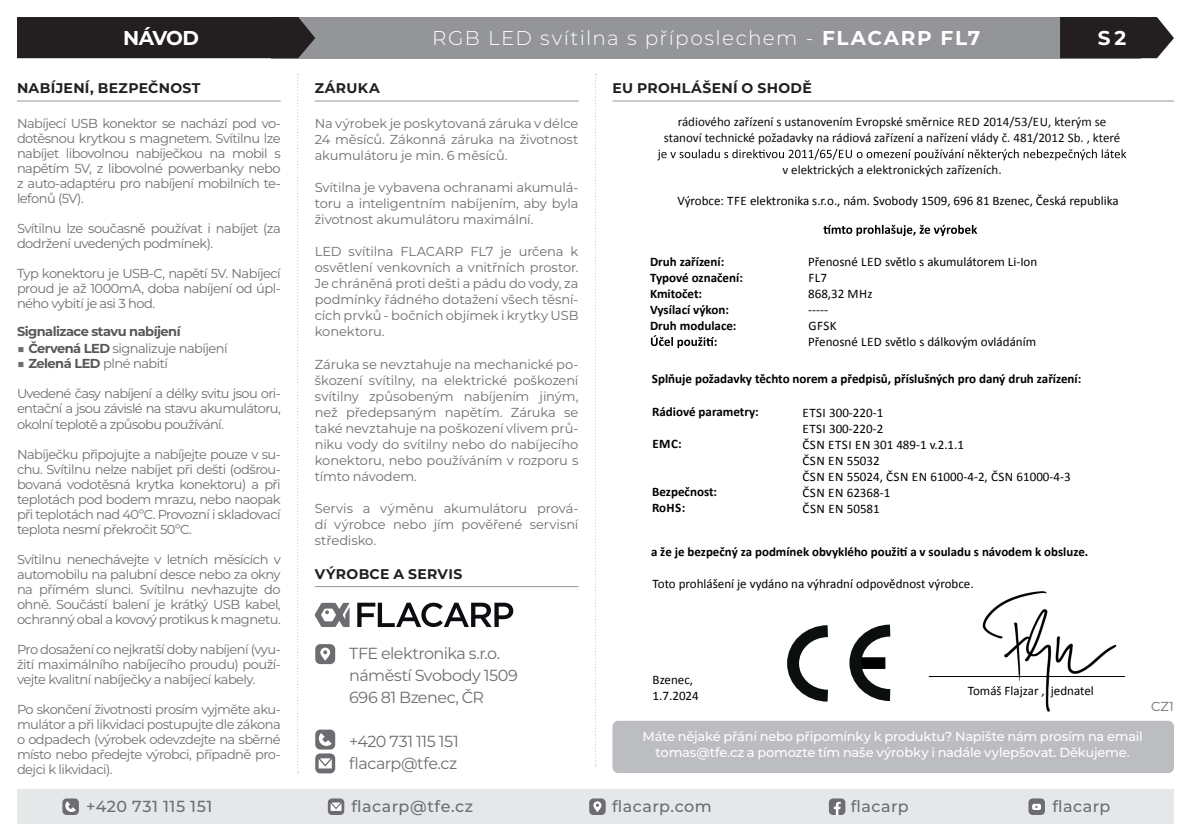
<style>
.page{position:relative;width:1191px;height:840px;background:#fff}
.page>*{position:absolute;margin:0;border:0;box-sizing:border-box;transform-origin:0 0}
.t1{font:300 20px "Montserrat";letter-spacing:.07em;color:#fff}
.t2{font:700 20px "Montserrat";letter-spacing:-.03em;color:#fff}
.t3{font:16px/22px "Montserrat";letter-spacing:-.035em;color:#6c6d70}
.t4{font:500 16px "Montserrat";letter-spacing:.03em;color:#6c6d70}
.t5{font:700 14px "Montserrat";letter-spacing:.02em;color:#231f20}
.t6{font:13px/15px "Montserrat";letter-spacing:-.04em;color:#6c6d70;text-align:justify}
.t7{font:13px/15.8px "Calibri";color:#000001}
.t8{font:13px/15.8px "Calibri";color:#0b0f10;text-align:center}
.t9{font:700 13px/15.8px "Calibri";color:#000001}
.t10{font:500 13px/15.6px "Montserrat";letter-spacing:-.015em;color:#fff;text-align:center}
.t11{font:700 13px "Montserrat";letter-spacing:-.04em;color:#57585a}
.t12{font:700 12.8px "Calibri";color:#000001}
.s1{font-weight:700}
.s2{font-weight:700;color:#57585a}
</style>
<div class="page">
<svg style="left:657px;top:149px;width:469px;height:11px"></svg>
<svg style="left:823px;top:225px;width:154px;height:11px"></svg>
<svg style="left:651px;top:335px;width:65px;height:13px"></svg>
<img style="left:977px;top:591px;width:144px;height:121px">
<hr style="left:928px;top:675px;width:197px;height:1px;background:#000001">
<svg style="left:787px;top:624px;width:104px;height:78px"></svg>
<div style="left:17px;top:788px;width:1157px;height:34px;background:#e6e7e9"></div>
<div style="left:612px;top:720px;width:562px;height:52px;background:#bcbdc0;border-radius:6px"></div>
<svg style="left:297px;top:74px;width:2px;height:698px"></svg>
<svg style="left:595px;top:74px;width:1px;height:691px"></svg>
<svg style="left:357px;top:602px;width:156px;height:24px"></svg>
<svg style="left:315px;top:602px;width:34px;height:24px"></svg>
<div style="left:271px;top:17px;width:870px;height:41px;background:#939598"></div>
<div style="left:17px;top:17px;width:298px;height:41px;background:#231f20"></div>
<hr style="left:315px;top:100px;width:263px;height:1px;background:#939598">
<hr style="left:612px;top:100px;width:562px;height:1px;background:#939598">
<hr style="left:315px;top:585px;width:263px;height:1px;background:#939598">
<hr style="left:17px;top:100px;width:264px;height:1px;background:#939598">
<svg style="left:1060px;top:17px;width:114px;height:41px;background:#332f30"></svg>
<div style="left:1028px;top:798px;width:17px;height:16px;background:#6c6d70;border-radius:4px"></div>
<svg style="left:1032px;top:803px;width:9px;height:6px"></svg>
<svg style="left:829px;top:798px;width:16px;height:16px"></svg>
<div style="left:589px;top:798px;width:16px;height:16px;background:#6c6d70;border-radius:4px"></div>
<svg style="left:593px;top:801px;width:8px;height:10px"></svg>
<svg style="left:328px;top:798px;width:16px;height:16px"></svg>
<svg style="left:331px;top:802px;width:10px;height:8px"></svg>
<div style="left:62px;top:798px;width:17px;height:16px;background:#6c6d70;border-radius:4px"></div>
<svg style="left:65px;top:801px;width:11px;height:11px"></svg>
<div style="left:315px;top:643px;width:20px;height:20px;background:#6c6d70;border-radius:5px"></div>
<svg style="left:320px;top:647px;width:10px;height:13px"></svg>
<div style="left:315px;top:753px;width:20px;height:20px;background:linear-gradient(to right,#6c6d70,#6d6e71);border-radius:5px"></div>
<svg style="left:319px;top:758px;width:13px;height:10px"></svg>
<div style="left:315px;top:729px;width:20px;height:20px;background:#6c6d70;border-radius:5px"></div>
<svg style="left:318px;top:733px;width:14px;height:13px"></svg>
<h1 class="t2" style="left:123px;top:24px;width:77px">NÁVOD</h1>
<h1 class="t1" style="left:432px;top:25px;width:549px">RGB LED svítilna s příposlechem - <span class="s1">FLACARP FL7</span></h1>
<p class="t5" style="left:315px;top:78px;width:67px">ZÁRUKA</p>
<p class="t5" style="left:612px;top:78px;width:201px">EU PROHLÁŠENÍ O SHODĚ</p>
<p class="t5" style="left:17px;top:78px;width:185px">NABÍJENÍ, BEZPEČNOST</p>
<h1 class="t2" style="left:1097px;top:24px;width:30px">S2</h1>
<p class="t6" style="left:17px;top:115px;width:265px">Nabíjecí USB konektor se nachází pod vo&shy;dotěsnou krytkou s magnetem. Svítilnu lze nabíjet libovolnou nabíječkou na mobil s napětím 5V, z libovolné powerbanky nebo z auto-adaptéru pro nabíjení mobilních te&shy;lefonů (5V).</p>
<p class="t6" style="left:17px;top:220px;width:265px">Svítilnu lze současně používat i nabíjet (za dodržení uvedených podmínek).</p>
<p class="t6" style="left:17px;top:265px;width:265px">Typ konektoru je USB-C, napětí 5V. Nabíjecí proud je až 1000mA, doba nabíjení od úpl&shy;ného vybití je asi 3 hod.</p>
<p class="t11" style="left:17px;top:322px;width:165px">Signalizace stavu nabíjení</p>
<p class="t6" style="left:17px;top:340px;width:212px">■ <span class="s2">Červená LED</span> signalizuje nabíjení</p>
<p class="t6" style="left:17px;top:355px;width:152px">■ <span class="s2">Zelená LED</span> plné nabití</p>
<p class="t6" style="left:17px;top:385px;width:265px">Uvedené časy nabíjení a délky svitu jsou ori&shy;entační a jsou závislé na stavu akumulátoru, okolní teplotě a způsobu používání.</p>
<p class="t6" style="left:17px;top:445px;width:265px">Nabíječku připojujte a nabíjejte pouze v su&shy;chu. Svítilnu nelze nabíjet při dešti (odšrou&shy;bovaná vodotěsná krytka konektoru) a při teplotách pod bodem mrazu, nebo naopak při teplotách nad 40ºC. Provozní i skladovací teplota nesmí překročit 50ºC.</p>
<p class="t6" style="left:17px;top:550px;width:265px">Svítilnu nenechávejte v letních měsících v automobilu na palubní desce nebo za okny na přímém slunci. Svítilnu nevhazujte do ohně. Součástí balení je krátký USB kabel, ochranný obal a kovový protikus k magnetu.</p>
<p class="t6" style="left:17px;top:640px;width:265px">Pro dosažení co nejkratší doby nabíjení (vyu&shy;žití maximálního nabíjecího proudu) použí&shy;vejte kvalitní nabíječky a nabíjecí kabely.</p>
<p class="t6" style="left:17px;top:700px;width:265px">Po skončení životnosti prosím vyjměte aku&shy;mulátor a při likvidaci postupujte dle zákona o odpadech (výrobek odevzdejte na sběrné místo nebo předejte výrobci, případně pro&shy;dejci k likvidaci).</p>
<p class="t6" style="left:315px;top:115px;width:265px;line-height:16px">Na výrobek je poskytovaná záruka v délce 24 měsíců. Zákonná záruka na životnost akumulátoru je min. 6 měsíců.</p>
<p class="t6" style="left:315px;top:179px;width:265px;line-height:16px">Svítilna je vybavena ochranami akumulá&shy;toru a inteligentním nabíjením, aby byla životnost akumulátoru maximální.</p>
<p class="t6" style="left:315px;top:243px;width:265px;line-height:16px">LED svítilna FLACARP FL7 je určena k osvětlení venkovních a vnitřních prostor.<br>Je chráněná proti dešti a pádu do vody, za podmínky řádného dotažení všech těsní&shy;cích prvků - bočních objímek i krytky USB konektoru.</p>
<p class="t6" style="left:315px;top:355px;width:265px;line-height:16px">Záruka se nevztahuje na mechanické po&shy;škození svítilny, na elektrické poškození svítilny způsobeným nabíjením jiným, než předepsaným napětím. Záruka se také nevztahuje na poškození vlivem prů&shy;niku vody do svítilny nebo do nabíjecího konektoru, nebo používáním v rozporu s tímto návodem.</p>
<p class="t6" style="left:315px;top:499px;width:265px;line-height:16px">Servis a výměnu akumulátoru prová&shy;dí výrobce nebo jím pověřené servisní středisko.</p>
<p class="t5" style="left:315px;top:563px;width:149px">VÝROBCE A SERVIS</p>
<p class="t3" style="left:349px;top:641px;width:170px">TFE elektronika s.r.o. náměstí Svobody 1509<br>696 81 Bzenec, ČR</p>
<p class="t3" style="left:349px;top:729px;width:111px">+420 731 115 151 flacarp@tfe.cz</p>
<p class="t8" style="left:664px;top:114px;width:458px">rádiového zařízení s ustanovením Evropské směrnice RED 2014/53/EU, kterým se stanoví technické požadavky na rádiová zařízení a nařízení vlády č. 481/2012 Sb. , které</p>
<p class="t8" style="left:782px;top:161px;width:221px">v elektrických a elektronických zařízeních.</p>
<p class="t7" style="left:677px;top:192px;width:442px">Výrobce: TFE elektronika s.r.o., nám. Svobody 1509, 696 81 Bzenec, Česká republika</p>
<p class="t9" style="left:650px;top:253px;width:94px">Druh zařízení:<br>Typové označení:<br>Kmitočet:<br>Vysílací výkon:<br>Druh modulace:</p>
<p class="t7" style="left:808px;top:254px;width:231px">Přenosné LED světlo s akumulátorem Li-Ion<br>FL7<br>868,32 MHz<br>-----<br>GFSK<br>Přenosné LED světlo s dálkovým ovládáním</p>
<p class="t9" style="left:652px;top:370px;width:431px">Splňuje požadavky těchto norem a předpisů, příslušných pro daný druh zařízení:</p>
<p class="t9" style="left:652px;top:403px;width:108px">Rádiové parametry:</p>
<p class="t9" style="left:652px;top:435px;width:31px">EMC:</p>
<p class="t9" style="left:652px;top:482px;width:66px">Bezpečnost:<br>RoHS:</p>
<p class="t7" style="left:802px;top:404px;width:270px">ETSI 300-220-1<br>ETSI 300-220-2<br>ČSN ETSI EN 301 489-1 v.2.1.1<br>ČSN EN 55032<br>ČSN EN 55024, ČSN EN 61000-4-2, ČSN 61000-4-3<br>ČSN EN 62368-1<br>ČSN EN 50581</p>
<p class="t12" style="left:651px;top:542px;width:439px">a že je bezpečný za podmínek obvyklého použití a v souladu s návodem k obsluze.</p>
<p class="t7" style="left:652px;top:575px;width:322px">Toto prohlášení je vydáno na výhradní odpovědnost výrobce.</p>
<p class="t7" style="left:652px;top:670px;width:48px">Bzenec,<br>1.7.2024</p>
<p class="t7" style="left:968px;top:681px;width:127px">Tomáš Flajzar , jednatel</p>
<p class="t10" style="left:642px;top:728px;width:502px">Máte nějaké přání nebo připomínky k produktu? Napište nám prosím na email tomas@tfe.cz a pomozte tím naše výrobky i nadále vylepšovat. Děkujeme.</p>
<p class="t4" style="left:86px;top:795px;width:128px">+420 731 115 151</p>
<p class="t4" style="left:351px;top:795px;width:123px">flacarp@tfe.cz</p>
<p class="t4" style="left:612px;top:795px;width:101px">flacarp.com</p>
<p class="t4" style="left:851px;top:795px;width:59px">flacarp</p>
<p class="t4" style="left:1052px;top:795px;width:59px">flacarp</p>
<p class="t6" style="left:1151px;top:697px;width:24px">CZ1</p>
</div>
